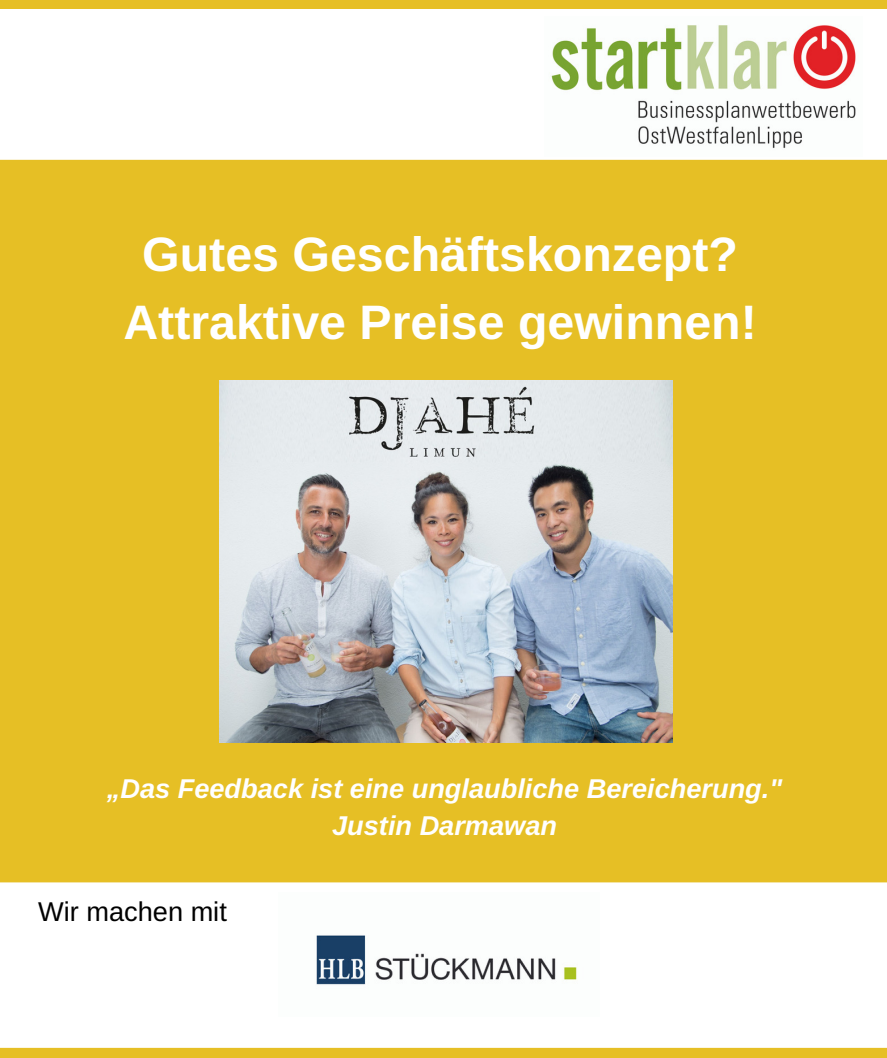
<style>
.page{position:relative;width:887px;height:1058px;background:#fff}
.page>*{position:absolute;margin:0;border:0;box-sizing:border-box;transform-origin:0 0}
.t1{font:700 48.3px/67.5px "Arimo";color:#fff;text-align:center}
.t2{font:italic 700 27.15px/37.2px "Arimo";color:#fff;text-align:center}
.t3{font:27.15px "Arimo";color:#000}
</style>
<div class="page">
<div style="left:0;top:0;width:886px;height:1057px;background:#e6bf25"></div>
<div style="left:0;top:9px;width:886px;height:151px;background:#fff"></div>
<div style="left:0;top:882px;width:886px;height:165px;background:#fff"></div>
<img style="left:219px;top:380px;width:453px;height:362px">
<img style="left:544px;top:17px;width:318px;height:139px">
<img style="left:278px;top:892px;width:322px;height:124px">
<h1 class="t1" style="left:123px;top:221px;width:635px">Gutes Geschäftskonzept?<br>Attraktive Preise gewinnen!</h1>
<p class="t2" style="left:107px;top:770px;width:677px">„Das Feedback ist eine unglaubliche Bereicherung."<br>Justin Darmawan</p>
<p class="t3" style="left:38px;top:896px;width:190px">Wir machen mit</p>
</div>
